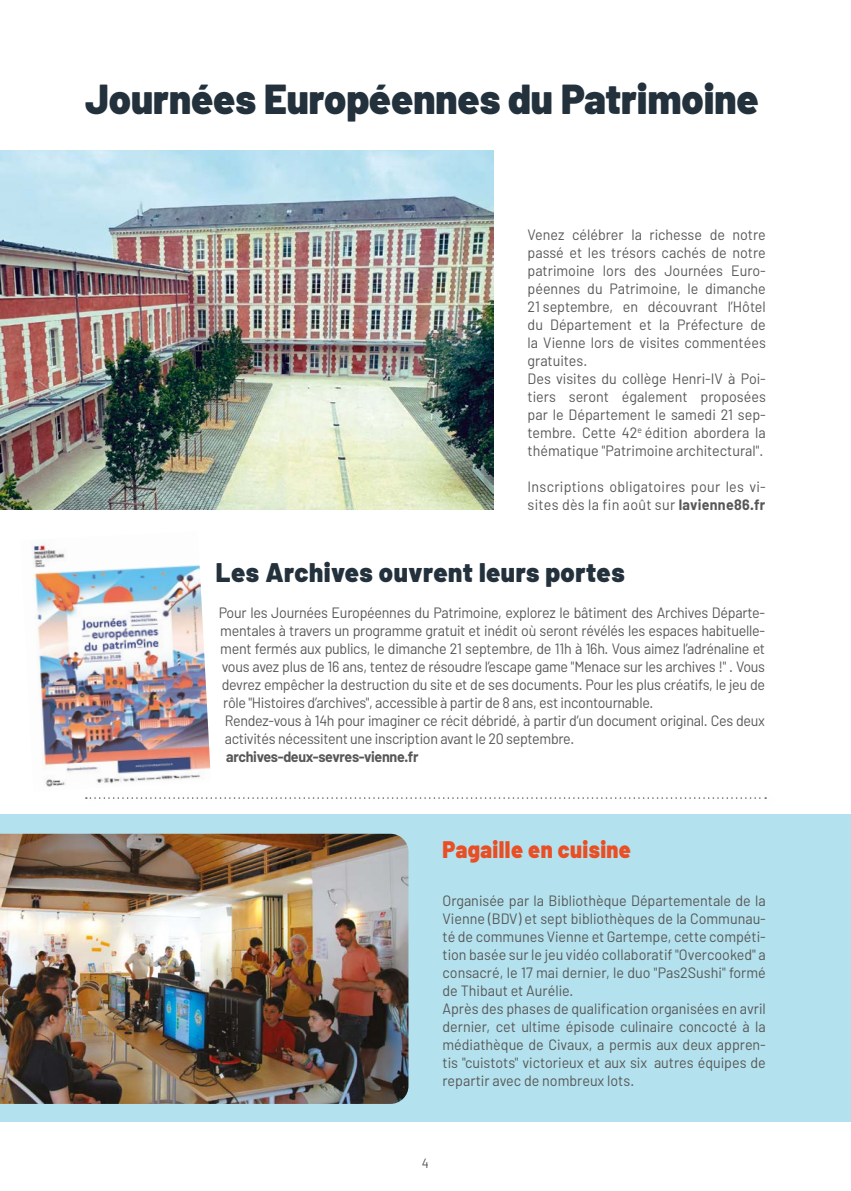
<style>
.page{position:relative;width:851px;height:1191px;background:#fff}
.page>*{position:absolute;margin:0;border:0;box-sizing:border-box;transform-origin:0 0}
.t1{font:900 42px "Barlow";color:#23313c;scale:.95 1}
.t2{font:900 27px "Barlow";letter-spacing:.02em;color:#23313c;scale:.95 1}
.t3{font:900 24px "Barlow";letter-spacing:.02em;color:#e94e24;scale:.9 1}
.t4{font:15px/18px "Barlow";color:#575756;scale:.95 1}
.t5{font:15px/18px "Barlow";letter-spacing:-.02em;color:#575756;scale:.95 1}
.t6{font:15px/18px "Barlow";letter-spacing:.02em;color:#575756;scale:.95 1}
.t7{font:700 15px "Barlow";letter-spacing:-.02em;color:#575756;scale:.95 1}
.t8{font:13.5px "Barlow";color:#575756;scale:.95 1}
.s1{font-weight:700}
</style>
<div class="page">
<div style="left:0;top:814px;width:850px;height:308px;background:#b3e1ed"></div>
<svg style="left:86px;top:797px;width:680px;height:2px"></svg>
<img style="left:0;top:833px;width:408px;height:271px">
<img style="left:31px;top:541px;width:180px;height:246px">
<img style="left:0;top:150px;width:493px;height:360px">
<h1 class="t1" style="left:85px;top:72px;width:710px">Journées Européennes du Patrimoine</h1>
<p class="t4" style="left:527px;top:225px;width:252px">Venez célébrer la richesse de notre passé et les trésors cachés de notre patrimoine lors des Journées Euro&shy;péennes du Patrimoine, le dimanche 21 septembre, en découvrant l’Hôtel du Département et la Préfecture de la Vienne lors de visites commentées gratuites.<br>Des visites du collège Henri-IV à Poi&shy;tiers seront également proposées par le Département le samedi 21 sep&shy;tembre. Cette 42<sup>e</sup> édition abordera la thématique "Patrimoine architectural".</p>
<p class="t6" style="left:527px;top:477px;width:252px">Inscriptions obligatoires pour les vi&shy;sites dès la fin août sur <span class="s1">lavienne86.fr</span></p>
<h2 class="t2" style="left:216px;top:555px;width:431px">Les Archives ouvrent leurs portes</h2>
<p class="t5" style="left:219px;top:603px;width:576px">Pour les Journées Européennes du Patrimoine, explorez le bâtiment des Archives Départe&shy;mentales à travers un programme gratuit et inédit où seront révélés les espaces habituelle&shy;ment fermés aux publics, le dimanche 21 septembre, de 11h à 16h. Vous aimez l’adrénaline et vous avez plus de 16 ans, tentez de résoudre l’escape game "Menace sur les archives !" . Vous devrez empêcher la destruction du site et de ses documents. Pour les plus créatifs, le jeu de rôle "Histoires d’archives", accessible à partir de 8 ans, est incontournable.<br>Rendez-vous à 14h pour imaginer ce récit débridé, à partir d’un document original. Ces deux activités nécessitent une inscription avant le 20 septembre.</p>
<p class="t7" style="left:226px;top:747px;width:204px">archives-deux-sevres-vienne.fr</p>
<h3 class="t3" style="left:442px;top:834px;width:211px">Pagaille en cuisine</h3>
<p class="t4" style="left:442px;top:891px;width:342px">Organisée par la Bibliothèque Départementale de la Vienne (BDV) et sept bibliothèques de la Communau&shy;té de communes Vienne et Gartempe, cette compéti&shy;tion basée sur le jeu vidéo collaboratif "Overcooked" a consacré, le 17 mai dernier, le duo "Pas2Sushi" formé de Thibaut et Aurélie.<br>Après des phases de qualification organisées en avril dernier, cet ultime épisode culinaire concocté à la médiathèque de Civaux, a permis aux deux appren&shy;tis "cuistots" victorieux et aux six autres équipes de repartir avec de nombreux lots.</p>
<p class="t8" style="left:422px;top:1155px;width:9px">4</p>
</div>
